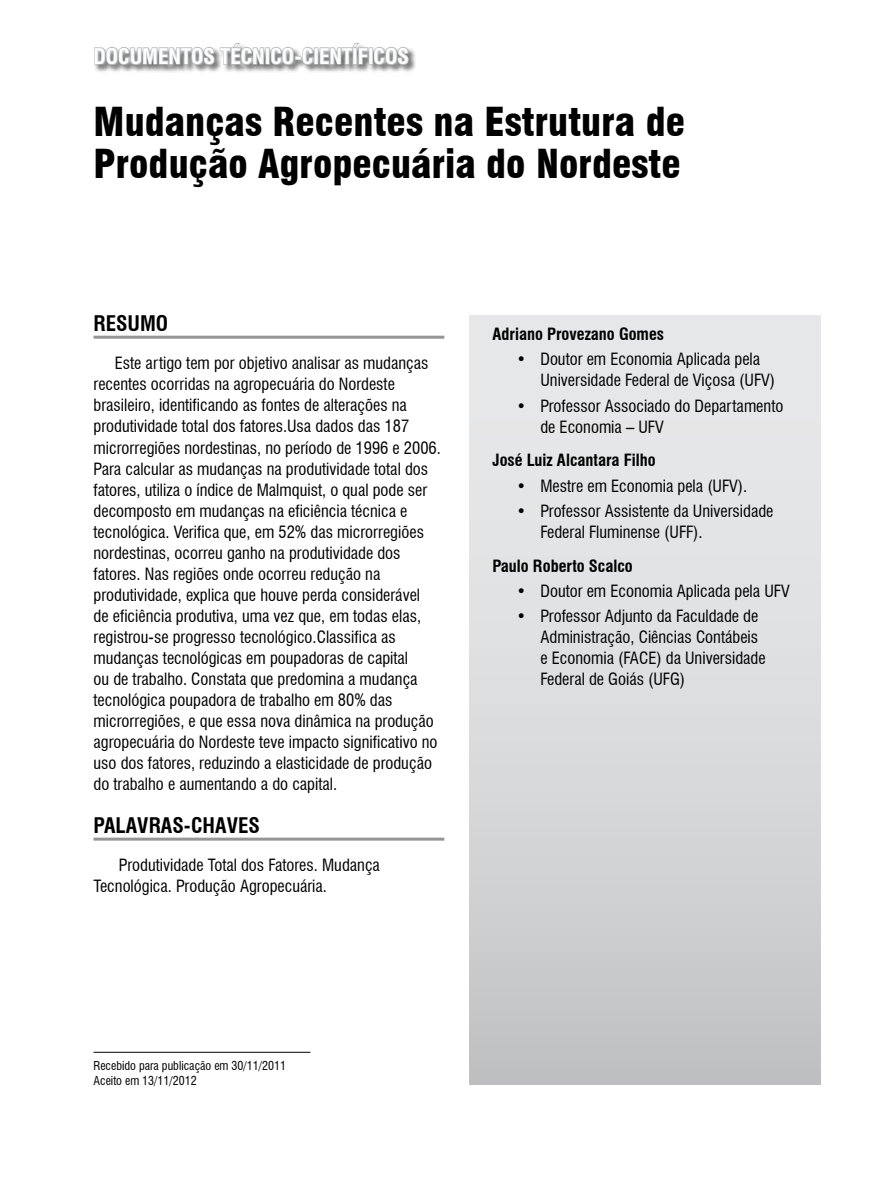
<style>
.page{position:relative;width:893px;height:1191px;background:#fff}
.page>*{position:absolute;margin:0;border:0;box-sizing:border-box;transform-origin:0 0}
.t1{font:900 condensed 39px/42px "Swiss 721 BT";color:#000}
.t2{font:700 condensed 21px "Swiss 721 BT";color:#fff}
.t3{font:700 condensed 21px "Swiss 721 BT";color:#000}
.t4{font:condensed 16.5px/21px "Swiss 721 BT";color:#000}
.t5{font:700 condensed 16.5px "Swiss 721 BT";color:#000}
.t6{font:condensed 12px/15px "Swiss 721 BT";color:#000}
</style>
<div class="page">
<div style="left:470px;top:315px;width:351px;height:769px;background:linear-gradient(to bottom,#edeeef,#c4c6c8)"></div>
<div style="left:94px;top:43px;width:324px;height:31px;background:#000;opacity:.6"></div>
<svg style="left:94px;top:43px;width:316px;height:25px"></svg>
<hr style="left:94px;top:336px;width:350px;height:3px;background:#939598">
<hr style="left:94px;top:837px;width:350px;height:3px;background:#939598">
<hr style="left:94px;top:1052px;width:216px;height:1px;background:#000">
<p class="t2" style="left:94px;top:44px;width:317px">Documentos Técnico-Científicos</p>
<h1 class="t1" style="left:94px;top:101px;width:593px">Mudanças Recentes na Estrutura de<br>Produção Agropecuária do Nordeste</h1>
<p class="t3" style="left:94px;top:311px;width:26px">RESUMO</p>
<p class="t4" style="left:94px;top:353px;width:349px;text-indent:21px">Este artigo tem por objetivo analisar as mudanças recentes ocorridas na agropecuária do Nordeste brasileiro, identificando as fontes de alterações na produtividade total dos fatores.Usa dados das 187 microrregiões nordestinas, no período de 1996 e 2006.<br>Para calcular as mudanças na produtividade total dos fatores, utiliza o índice de Malmquist, o qual pode ser decomposto em mudanças na eficiência técnica e tecnológica. Verifica que, em 52% das microrregiões nordestinas, ocorreu ganho na produtividade dos fatores. Nas regiões onde ocorreu redução na produtividade, explica que houve perda considerável<br>de eficiência produtiva, uma vez que, em todas elas, registrou-se progresso tecnológico.Classifica as mudanças tecnológicas em poupadoras de capital<br>ou de trabalho. Constata que predomina a mudança tecnológica poupadora de trabalho em 80% das microrregiões, e que essa nova dinâmica na produção agropecuária do Nordeste teve impacto significativo no uso dos fatores, reduzindo a elasticidade de produção do trabalho e aumentando a do capital.</p>
<p class="t3" style="left:94px;top:813px;width:168px">Palavras-chaves</p>
<p class="t4" style="left:94px;top:855px;width:288px;text-indent:25px">Produtividade Total dos Fatores. Mudança<br>Tecnológica. Produção Agropecuária.</p>
<p class="t5" style="left:492px;top:324px;width:173px">Adriano Provezano Gomes</p>
<p class="t4" style="left:540px;top:349px;width:236px;text-indent:-24px">• Doutor em Economia Aplicada pela<br>Universidade Federal de Viçosa (UFV)</p>
<p class="t4" style="left:540px;top:395px;width:244px;text-indent:-24px">• Professor Associado do Departamento de Economia – UFV</p>
<p class="t5" style="left:492px;top:450px;width:165px">José Luiz Alcantara Filho</p>
<p class="t4" style="left:516px;top:475px;width:232px">• Mestre em Economia pela (UFV).</p>
<p class="t4" style="left:540px;top:500px;width:235px;text-indent:-24px">• Professor Assistente da Universidade<br>Federal Fluminense (UFF).</p>
<p class="t5" style="left:492px;top:556px;width:142px">Paulo Roberto Scalco</p>
<p class="t4" style="left:516px;top:580px;width:275px">• Doutor em Economia Aplicada pela UFV</p>
<p class="t4" style="left:540px;top:605px;width:227px;text-indent:-24px">• Professor Adjunto da Faculdade de<br>Administração, Ciências Contábeis e Economia (FACE) da Universidade<br>Federal de Goiás (UFG)</p>
<p class="t6" style="left:94px;top:1057px;width:194px">Recebido para publicação em 30/11/2011<br>Aceito em 13/11/2012</p>
</div>
